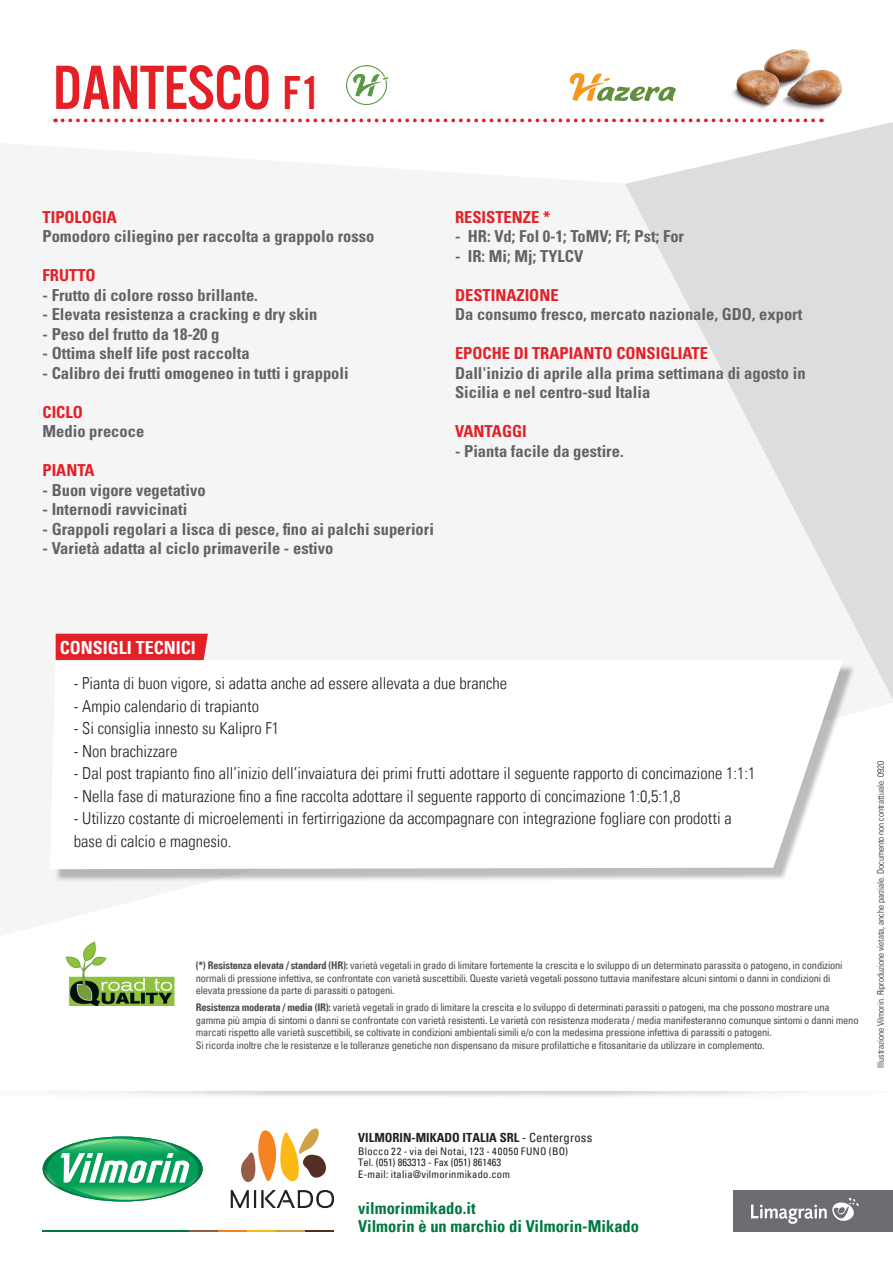
<style>
.page{position:relative;width:893px;height:1263px;background:#fff}
.page>*{position:absolute;margin:0;border:0;box-sizing:border-box;transform-origin:0 0}
.t1{font:64.8px "Alternate Gothic EFTU No Thr";letter-spacing:-.01em;color:#e41f25}
.t2{font:18px "Univers Com 67 Bold Cond";color:#fff}
.t3{font:16.5px/19.5px "Univers LTCYR 67 Bold Cond";color:#636366}
.t4{font:16.5px/22.5px "Univers Com 47 Light Cond";color:#231f20}
.t5{font:16.5px "Univers LTCYR 67 Bold Cond";color:#e41f25}
.t6{font:16.5px/18px "Univers Com 67 Bold Cond";color:#007842}
.t7{font:12.6px "Univers Com 67 Bold Cond";color:#231f20}
.t8{font:condensed 10.5px/12.6px "Univers Com 57";letter-spacing:-.02em;color:#4b4c4d}
.t9{font:condensed 10.5px/11.6px "Univers Com 57";letter-spacing:.025em;color:#231f20}
.t10{font:9px "Univers Com 47 Light Cond";color:#231f20}
.s1{font-size:49.5px}
.s2{font-family:"Univers Com 67 Bold Cond";font-stretch:normal}
.s3{font-family:"Univers Com 57";font-stretch:condensed}
</style>
<div class="page">
<img style="left:42px;top:1091px;width:759px;height:141px">
<div style="left:734px;top:1190px;width:159px;height:42px;background:#6c6d70"></div>
<svg style="left:751px;top:1198px;width:108px;height:26px"></svg>
<hr style="left:43px;top:1230px;width:146px;height:2px;background:#007842">
<hr style="left:189px;top:1230px;width:29px;height:2px;background:#975b44">
<hr style="left:218px;top:1230px;width:29px;height:2px;background:#f58220">
<hr style="left:247px;top:1230px;width:29px;height:2px;background:#fcb814">
<hr style="left:276px;top:1230px;width:29px;height:2px;background:#cfa348">
<hr style="left:305px;top:1230px;width:29px;height:2px;background:#542d24">
<svg style="left:44px;top:1139px;width:156px;height:61px"></svg>
<svg style="left:240px;top:1127px;width:88px;height:55px"></svg>
<svg style="left:231px;top:1190px;width:17px;height:18px"></svg>
<svg style="left:254px;top:1190px;width:2px;height:17px"></svg>
<svg style="left:262px;top:1190px;width:72px;height:18px"></svg>
<svg style="left:63px;top:119px;width:759px;height:3px"></svg>
<svg style="left:625px;top:122px;width:268px;height:578px;fill:#dcdddf"></svg>
<img style="left:732px;top:49px;width:110px;height:61px">
<div style="left:54px;top:664px;width:802px;height:218px;background:#231f20;opacity:.3"></div>
<svg style="left:54px;top:660px;width:789px;height:209px"></svg>
<div style="left:56px;top:634px;width:152px;height:26px;background:#e41f25"></div>
<img style="left:65px;top:941px;width:110px;height:64px">
<svg style="left:569px;top:73px;width:107px;height:28px"></svg>
<img style="left:347px;top:65px;width:40px;height:40px">
<h1 class="t1" style="left:53px;top:54px;width:269px">DANTESCO <span class="s1">F1</span></h1>
<h3 class="t5" style="left:43px;top:207px;width:76px">TIPOLOGIA</h3>
<h3 class="t3" style="left:43px;top:226px;width:333px">Pomodoro ciliegino per raccolta a grappolo rosso</h3>
<h3 class="t5" style="left:43px;top:265px;width:55px">FRUTTO</h3>
<h3 class="t3" style="left:43px;top:285px;width:217px">- Frutto di colore rosso brillante.</h3>
<h3 class="t3" style="left:43px;top:305px;width:276px">- Elevata resistenza a cracking e dry skin</h3>
<h3 class="t3" style="left:43px;top:324px;width:178px">- Peso del frutto da 18-20 g</h3>
<h3 class="t3" style="left:43px;top:344px;width:209px">- Ottima shelf life post raccolta</h3>
<h3 class="t3" style="left:43px;top:363px;width:308px">- Calibro dei frutti omogeneo in tutti i grappoli</h3>
<h3 class="t5" style="left:43px;top:402px;width:42px">CICLO</h3>
<h3 class="t3" style="left:43px;top:422px;width:103px">Medio precoce</h3>
<h3 class="t5" style="left:43px;top:460px;width:54px">PIANTA</h3>
<h3 class="t3" style="left:43px;top:480px;width:165px">- Buon vigore vegetativo</h3>
<h3 class="t3" style="left:43px;top:500px;width:146px">- Internodi ravvicinati</h3>
<h3 class="t3" style="left:43px;top:519px;width:393px">- Grappoli regolari a lisca di pesce, fino ai palchi superiori</h3>
<h3 class="t3" style="left:43px;top:539px;width:292px">- Varietà adatta al ciclo primaverile - estivo</h3>
<h3 class="t5" style="left:455px;top:207px;width:97px">RESISTENZE *</h3>
<h3 class="t3" style="left:455px;top:226px;width:231px">- HR: Vd; Fol 0-1; ToMV; Ff; Pst; For</h3>
<h3 class="t3" style="left:455px;top:246px;width:130px">- IR: Mi; Mj; TYLCV</h3>
<h3 class="t5" style="left:455px;top:285px;width:105px">DESTINAZIONE</h3>
<h3 class="t3" style="left:455px;top:305px;width:349px">Da consumo fresco, mercato nazionale, GDO, export</h3>
<h3 class="t5" style="left:455px;top:343px;width:254px">EPOCHE DI TRAPIANTO CONSIGLIATE</h3>
<h3 class="t3" style="left:455px;top:363px;width:352px">Dall'inizio di aprile alla prima settimana di agosto in<br>Sicilia e nel centro-sud Italia</h3>
<h3 class="t5" style="left:455px;top:421px;width:73px">VANTAGGI</h3>
<h3 class="t3" style="left:455px;top:441px;width:170px">- Pianta facile da gestire.</h3>
<h2 class="t2" style="left:60px;top:636px;width:138px">CONSIGLI TECNICI</h2>
<h3 class="t4" style="left:74px;top:672px;width:435px">- Pianta di buon vigore, si adatta anche ad essere allevata a due branche</h3>
<h3 class="t4" style="left:74px;top:695px;width:187px">- Ampio calendario di trapianto</h3>
<h3 class="t4" style="left:74px;top:717px;width:207px">- Si consiglia innesto su Kalipro F1</h3>
<h3 class="t4" style="left:74px;top:740px;width:105px">- Non brachizzare</h3>
<h3 class="t4" style="left:74px;top:762px;width:683px">- Dal post trapianto fino all’inizio dell’invaiatura dei primi frutti adottare il seguente rapporto di concimazione 1:1:1</h3>
<h3 class="t4" style="left:74px;top:785px;width:608px">- Nella fase di maturazione fino a fine raccolta adottare il seguente rapporto di concimazione 1:0,5:1,8</h3>
<h3 class="t4" style="left:74px;top:807px;width:659px">- Utilizzo costante di microelementi in fertirrigazione da accompagnare con integrazione fogliare con prodotti a base di calcio e magnesio.</h3>
<p class="t8" style="left:196px;top:959px;width:648px"><span class="s2">(*) Resistenza elevata / standard (HR):</span> varietà vegetali in grado di limitare fortemente la crescita e lo sviluppo di un determinato parassita o patogeno, in condizioni normali di pressione infettiva, se confrontate con varietà suscettibili. Queste varietà vegetali possono tuttavia manifestare alcuni sintomi o danni in condizioni di elevata pressione da parte di parassiti o patogeni.</p>
<p class="t8" style="left:196px;top:1001px;width:664px"><span class="s2">Resistenza moderata / media (IR):</span> varietà vegetali in grado di limitare la crescita e lo sviluppo di determinati parassiti o patogeni, ma che possono mostrare una gamma più ampia di sintomi o danni se confrontate con varietà resistenti. Le varietà con resistenza moderata / media manifesteranno comunque sintomi o danni meno marcati rispetto alle varietà suscettibili, se coltivate in condizioni ambientali simili e/o con la medesima pressione infettiva di parassiti o patogeni.<br>Si ricorda inoltre che le resistenze e le tolleranze genetiche non dispensano da misure profilattiche e fitosanitarie da utilizzare in complemento.</p>
<p class="t10" style="left:875px;top:1067px;width:308px;rotate:-90deg">Illustrazione Vilmorin. Riproduzione vietata, anche parziale. Documento non contrattuale. 0920</p>
<p class="t7" style="left:358px;top:1130px;width:236px">VILMORIN-MIKADO ITALIA SRL <span class="s3">- Centergross</span></p>
<p class="t9" style="left:358px;top:1145px;width:211px">Blocco 22 - via dei Notai, 123 - 40050 FUNO (BO)<br>Tel. (051) 863313 - Fax (051) 861463<br>E-mail: italia@vilmorinmikado.com</p>
<h3 class="t6" style="left:358px;top:1199px;width:282px">vilmorinmikado.it<br>Vilmorin è un marchio di Vilmorin-Mikado</h3>
</div>
